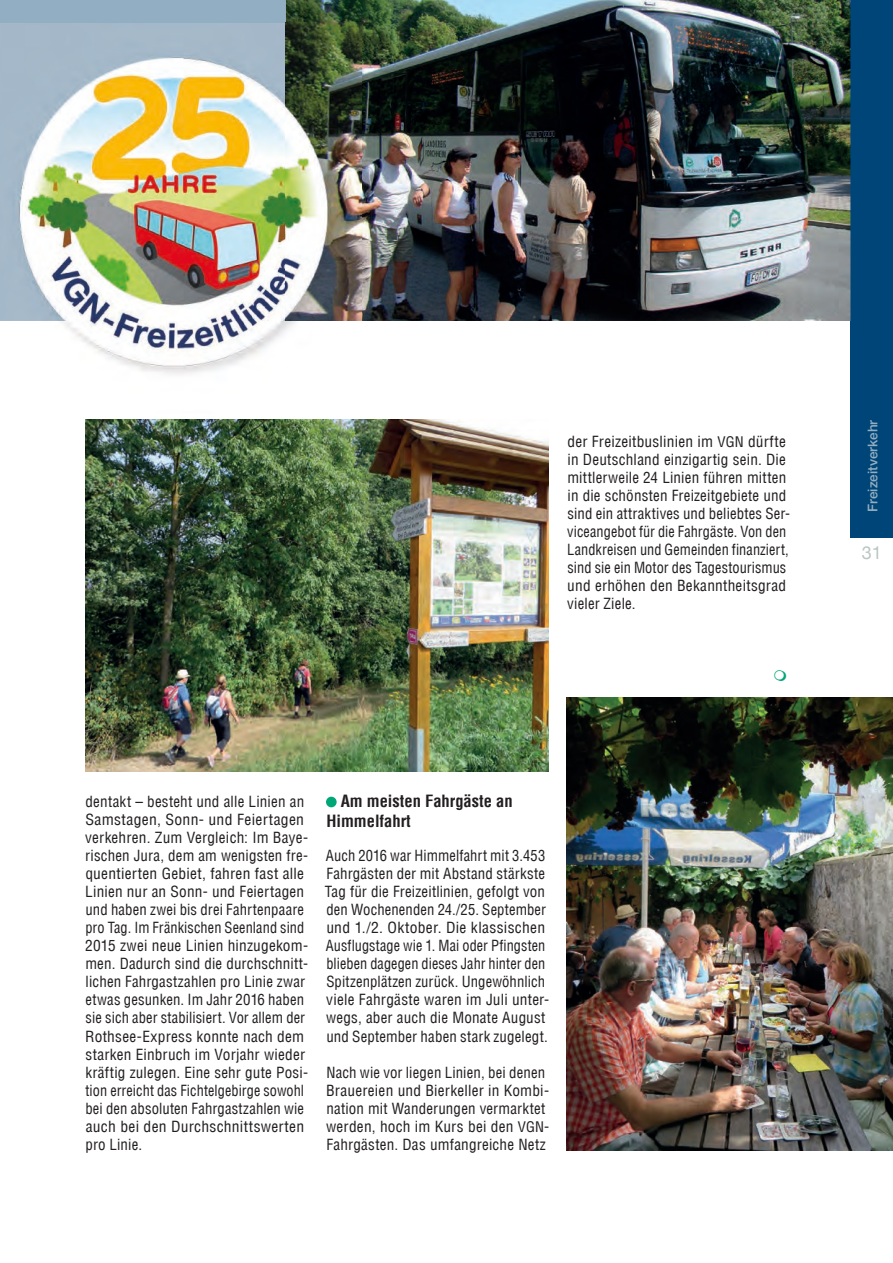
<style>
.page{position:relative;width:893px;height:1263px;background:#fff}
.page>*{position:absolute;margin:0;border:0;box-sizing:border-box;transform-origin:0 0}
.t1{font:18px "Helvetica Neue";color:#b9c5c4}
.t2{font:700 condensed 16.5px/19.8px "Helvetica LT";color:#231f20}
.t3{font:condensed 15px/18px "Helvetica LT";letter-spacing:.01em;color:#231f20}
.t4{font:500 13.5px "Helvetica Neue";color:#92aec2}
.s1{font-size:14.25px}
</style>
<div class="page">
<div style="left:0;top:0;width:893px;height:321px;background:#92aec2"></div>
<div style="left:850px;top:0;width:43px;height:537px;background:#004577"></div>
<img style="left:286px;top:0;width:564px;height:321px">
<div style="left:326px;top:797px;width:11px;height:10px;background:#00a776;border-radius:50%"></div>
<img style="left:567px;top:698px;width:326px;height:453px">
<img style="left:85px;top:420px;width:463px;height:351px">
<img style="left:0;top:23px;width:296px;height:351px">
<img style="left:286px;top:23px;width:75px;height:298px">
<p class="t3" style="left:567px;top:432px;width:224px">der Freizeitbuslinien im <span class="s1">VGN</span> dürfte in Deutschland einzigartig sein. Die mittlerweile 24 Linien führen mitten in die schönsten Freizeitgebiete und sind ein attraktives und beliebtes Ser&shy;viceangebot für die Fahrgäste. Von den Landkreisen und Gemeinden finanziert, sind sie ein Motor des Tagestourismus und erhöhen den Bekanntheitsgrad vieler Ziele.</p>
<p class="t4" style="left:865px;top:512px;width:93px;rotate:-90deg">Freizeitverkehr</p>
<p class="t1" style="left:862px;top:539px;width:22px">31</p>
<p class="t3" style="left:85px;top:793px;width:225px">dentakt – besteht und alle Linien an Samstagen, Sonn- und Feiertagen verkehren. Zum Vergleich: Im Baye&shy;rischen Jura, dem am wenigsten fre&shy;quentierten Gebiet, fahren fast alle Linien nur an Sonn- und Feiertagen und haben zwei bis drei Fahrtenpaare pro Tag. Im Fränkischen Seenland sind 2015 zwei neue Linien hinzugekom&shy;men. Dadurch sind die durchschnitt&shy;lichen Fahrgastzahlen pro Linie zwar etwas gesunken. Im Jahr 2016 haben sie sich aber stabilisiert. Vor allem der Rothsee-Express konnte nach dem starken Einbruch im Vorjahr wieder kräftig zulegen. Eine sehr gute Posi&shy;tion erreicht das Fichtelgebirge sowohl bei den absoluten Fahrgastzahlen wie auch bei den Durchschnittswerten pro Linie.</p>
<p class="t2" style="left:326px;top:791px;width:188px;text-indent:14px">Am meisten Fahrgäste an<br>Himmelfahrt</p>
<p class="t3" style="left:325px;top:847px;width:226px">Auch 2016 war Himmelfahrt mit 3.453<br>Fahrgästen der mit Abstand stärkste Tag für die Freizeitlinien, gefolgt von den Wochenenden 24./25. September und 1./2. Oktober. Die klassischen Ausflugstage wie 1. Mai oder Pfingsten blieben dagegen dieses Jahr hinter den Spitzenplätzen zurück. Ungewöhnlich viele Fahrgäste waren im Juli unter&shy;wegs, aber auch die Monate August und September haben stark zugelegt.</p>
<p class="t3" style="left:326px;top:1063px;width:225px">Nach wie vor liegen Linien, bei denen Brauereien und Bierkeller in Kombi&shy;nation mit Wanderungen vermarktet werden, hoch im Kurs bei den <span class="s1">VGN</span>-Fahrgästen. Das umfangreiche Netz</p>
</div>
